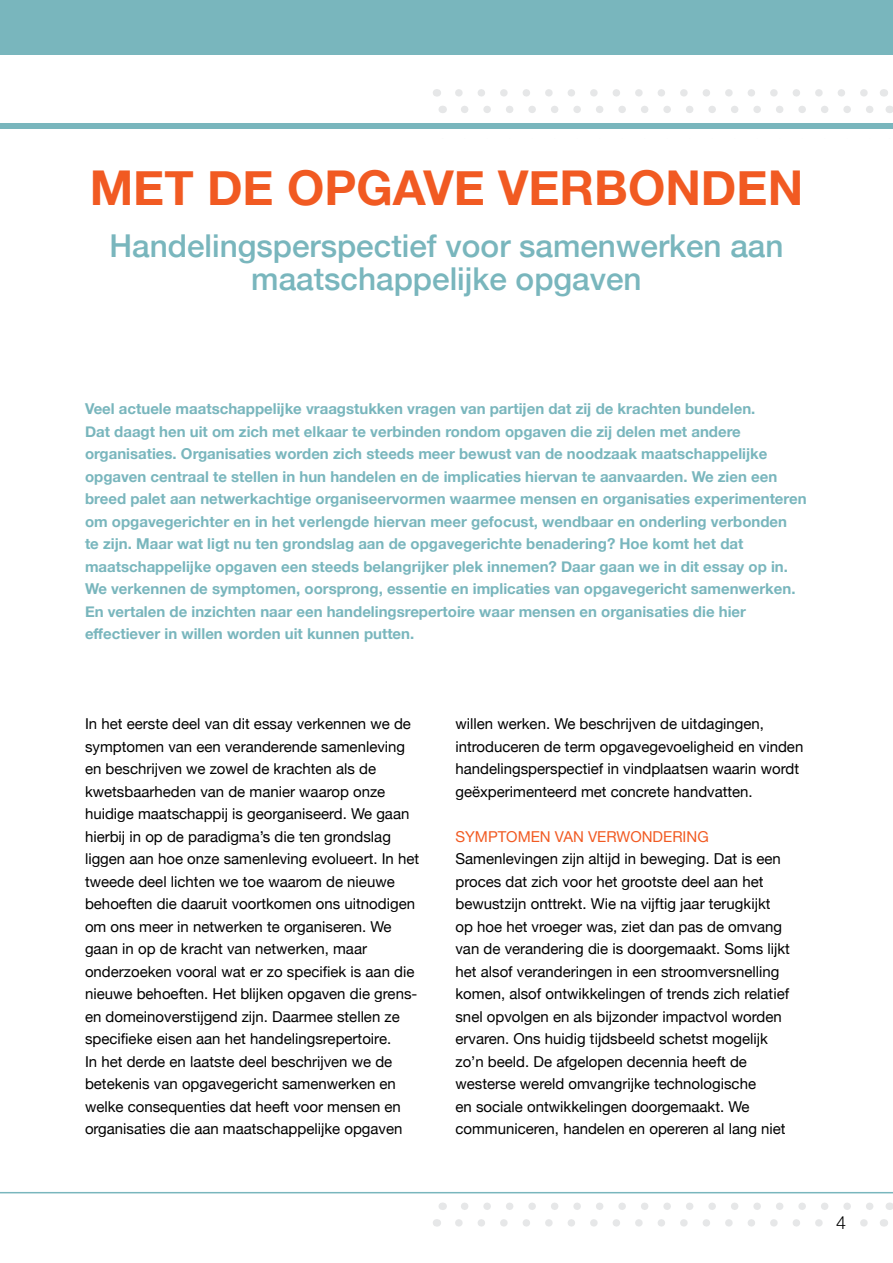
<style>
.page{position:relative;width:893px;height:1263px;background:#fff}
.page>*{position:absolute;margin:0;border:0;box-sizing:border-box;transform-origin:0 0}
.t1{font:700 48px "Helvetica Neue";color:#f15a22}
.t2{font:500 31.5px/33px "Helvetica Neue";color:#79b6bd;text-align:center}
.t3{font:300 18px "Helvetica Neue";color:#000}
.t4{font:15px/22.5px "Helvetica Neue";color:#000}
.t5{font:700 15px/22.5px "Helvetica Neue";color:#79b6bd}
.t6{font:15px "Helvetica Neue";color:#f15a22}
</style>
<div class="page">
<svg style="left:465px;top:1202px;width:409px;height:8px"></svg>
<svg style="left:459px;top:1219px;width:409px;height:7px"></svg>
<svg style="left:465px;top:106px;width:409px;height:7px"></svg>
<svg style="left:459px;top:89px;width:409px;height:8px"></svg>
<div style="left:0;top:0;width:893px;height:54px;background:#79b6bd"></div>
<div style="left:0;top:123px;width:893px;height:6px;background:#79b6bd"></div>
<hr style="left:0;top:1192px;width:893px;height:1px;background:#79b6bd">
<div style="left:829px;top:1211px;width:21px;height:26px;background:#fff;border-radius:50%"></div>
<h1 class="t1" style="left:90px;top:150px;width:715px">MET DE OPGAVE VERBONDEN</h1>
<h2 class="t2" style="left:109px;top:227px;width:676px">Handelingsperspectief voor samenwerken aan maatschappelijke opgaven</h2>
<p class="t5" style="left:85px;top:398px;width:723px">Veel actuele maatschappelijke vraagstukken vragen van partijen dat zij de krachten bundelen.<br>Dat daagt hen uit om zich met elkaar te verbinden rondom opgaven die zij delen met andere organisaties. Organisaties worden zich steeds meer bewust van de noodzaak maatschappelijke opgaven centraal te stellen in hun handelen en de implicaties hiervan te aanvaarden. We zien een breed palet aan netwerkachtige organiseervormen waarmee mensen en organisaties experimenteren om opgavegerichter en in het verlengde hiervan meer gefocust, wendbaar en onderling verbonden<br>te zijn. Maar wat ligt nu ten grondslag aan de opgavegerichte benadering? Hoe komt het dat maatschappelijke opgaven een steeds belangrijker plek innemen? Daar gaan we in dit essay op in.<br>We verkennen de symptomen, oorsprong, essentie en implicaties van opgavegericht samenwerken.<br>En vertalen de inzichten naar een handelingsrepertoire waar mensen en organisaties die hier effectiever in willen worden uit kunnen putten.</p>
<p class="t4" style="left:85px;top:713px;width:336px">In het eerste deel van dit essay verkennen we de symptomen van een veranderende samenleving en beschrijven we zowel de krachten als de kwetsbaarheden van de manier waarop onze huidige maatschappij is georganiseerd. We gaan hierbij in op de paradigma’s die ten grondslag liggen aan hoe onze samenleving evolueert. In het tweede deel lichten we toe waarom de nieuwe behoeften die daaruit voortkomen ons uitnodigen om ons meer in netwerken te organiseren. We gaan in op de kracht van netwerken, maar onderzoeken vooral wat er zo specifiek is aan die nieuwe behoeften. Het blijken opgaven die grens&shy;en domeinoverstijgend zijn. Daarmee stellen ze specifieke eisen aan het handelingsrepertoire.<br>In het derde en laatste deel beschrijven we de betekenis van opgavegericht samenwerken en welke consequenties dat heeft voor mensen en organisaties die aan maatschappelijke opgaven</p>
<p class="t4" style="left:455px;top:713px;width:349px">willen werken. We beschrijven de uitdagingen, introduceren de term opgavegevoeligheid en vinden handelingsperspectief in vindplaatsen waarin wordt geëxperimenteerd met concrete handvatten.</p>
<p class="t6" style="left:455px;top:825px;width:255px">SYMPTOMEN VAN VERWONDERING</p>
<p class="t4" style="left:455px;top:848px;width:336px">Samenlevingen zijn altijd in beweging. Dat is een proces dat zich voor het grootste deel aan het bewustzijn onttrekt. Wie na vijftig jaar terugkijkt op hoe het vroeger was, ziet dan pas de omvang van de verandering die is doorgemaakt. Soms lijkt het alsof veranderingen in een stroomversnelling komen, alsof ontwikkelingen of trends zich relatief snel opvolgen en als bijzonder impactvol worden ervaren. Ons huidig tijdsbeeld schetst mogelijk zo’n beeld. De afgelopen decennia heeft de westerse wereld omvangrijke technologische<br>en sociale ontwikkelingen doorgemaakt. We communiceren, handelen en opereren al lang niet</p>
<p class="t3" style="left:836px;top:1208px;width:12px">4</p>
</div>
